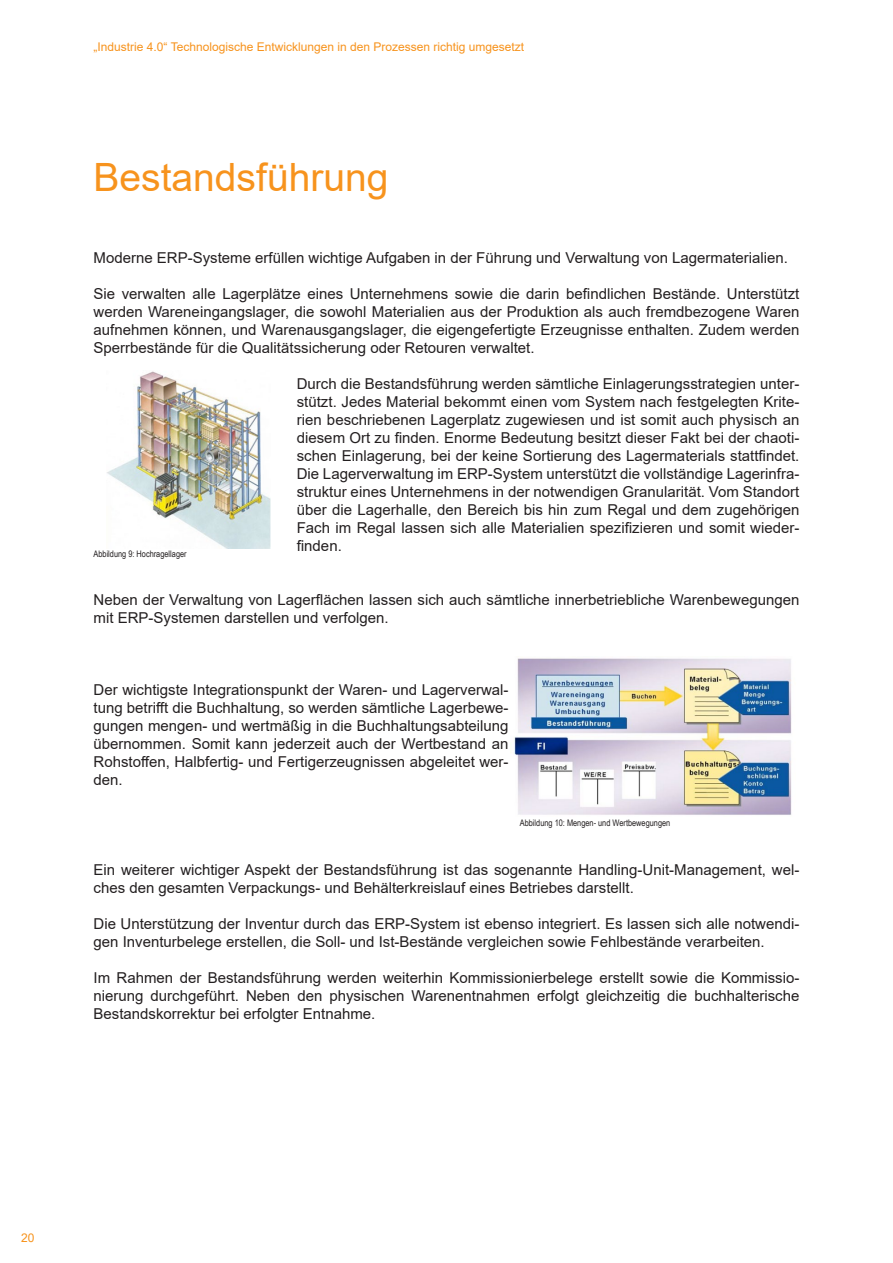
<style>
.page{position:relative;width:893px;height:1263px;background:#fff}
.page>*{position:absolute;margin:0;border:0;box-sizing:border-box;transform-origin:0 0}
.Headline_1{font:39px "Arial";color:#f7931d}
.Fließtext{font:15px/18px "Arial";color:#231f20;text-align:justify}
.Kopfzeile_Pagina{font:12px "Arial";color:#f7931d}
.t1{font:9px "Arial Narrow";color:#231f20}
</style>
<div class="page">
<img style="left:510px;top:658px;width:282px;height:157px">
<img style="left:107px;top:371px;width:163px;height:178px">
<p class="Kopfzeile_Pagina" style="left:94px;top:39px;width:432px">„Industrie 4.0“ Technologische Entwicklungen in den Prozessen richtig umgesetzt</p>
<p class="Headline_1" style="left:94px;top:150px;width:296px">Bestandsführung</p>
<p class="Fließtext" style="left:94px;top:248px;width:696px">Moderne ERP-Systeme erfüllen wichtige Aufgaben in der Führung und Verwaltung von Lagermaterialien.</p>
<p class="Fließtext" style="left:94px;top:284px;width:707px">Sie verwalten alle Lagerplätze eines Unternehmens sowie die darin befindlichen Bestände. Unterstützt werden Wareneingangslager, die sowohl Materialien aus der Produktion als auch fremdbezogene Waren aufnehmen können, und Warenausgangslager, die eigengefertigte Erzeugnisse enthalten. Zudem werden Sperrbestände für die Qualitätssicherung oder Retouren verwaltet.</p>
<p class="t1" style="left:94px;top:548px;width:95px">Abbildung 9: Hochragellager</p>
<p class="Fließtext" style="left:297px;top:374px;width:504px">Durch die Bestandsführung werden sämtliche Einlagerungsstrategien unter&shy;stützt. Jedes Material bekommt einen vom System nach festgelegten Krite&shy;rien beschriebenen Lagerplatz zugewiesen und ist somit auch physisch an diesem Ort zu finden. Enorme Bedeutung besitzt dieser Fakt bei der chaoti&shy;schen Einlagerung, bei der keine Sortierung des Lagermaterials stattfindet.<br>Die Lagerverwaltung im ERP-System unterstützt die vollständige Lagerinfra&shy;struktur eines Unternehmens in der notwendigen Granularität. Vom Standort über die Lagerhalle, den Bereich bis hin zum Regal und dem zugehörigen Fach im Regal lassen sich alle Materialien spezifizieren und somit wieder&shy;finden.</p>
<p class="Fließtext" style="left:94px;top:590px;width:707px">Neben der Verwaltung von Lagerflächen lassen sich auch sämtliche innerbetriebliche Warenbewegungen mit ERP-Systemen darstellen und verfolgen.</p>
<p class="Fließtext" style="left:94px;top:680px;width:416px">Der wichtigste Integrationspunkt der Waren- und Lagerverwal&shy;tung betrifft die Buchhaltung, so werden sämtliche Lagerbewe&shy;gungen mengen- und wertmäßig in die Buchhaltungsabteilung übernommen. Somit kann jederzeit auch der Wertbestand an Rohstoffen, Halbfertig- und Fertigerzeugnissen abgeleitet wer&shy;den.</p>
<p class="t1" style="left:520px;top:816px;width:152px">Abbildung 10: Mengen- und Wertbewegungen</p>
<p class="Fließtext" style="left:94px;top:860px;width:707px">Ein weiterer wichtiger Aspekt der Bestandsführung ist das sogenannte Handling-Unit-Management, wel&shy;ches den gesamten Verpackungs- und Behälterkreislauf eines Betriebes darstellt.</p>
<p class="Fließtext" style="left:94px;top:914px;width:707px">Die Unterstützung der Inventur durch das ERP-System ist ebenso integriert. Es lassen sich alle notwendi&shy;gen Inventurbelege erstellen, die Soll- und Ist-Bestände vergleichen sowie Fehlbestände verarbeiten.</p>
<p class="Fließtext" style="left:94px;top:968px;width:707px">Im Rahmen der Bestandsführung werden weiterhin Kommissionierbelege erstellt sowie die Kommissio&shy;nierung durchgeführt. Neben den physischen Warenentnahmen erfolgt gleichzeitig die buchhalterische Bestandskorrektur bei erfolgter Entnahme.</p>
<p class="Kopfzeile_Pagina" style="left:21px;top:1229px;width:15px">20</p>
</div>
